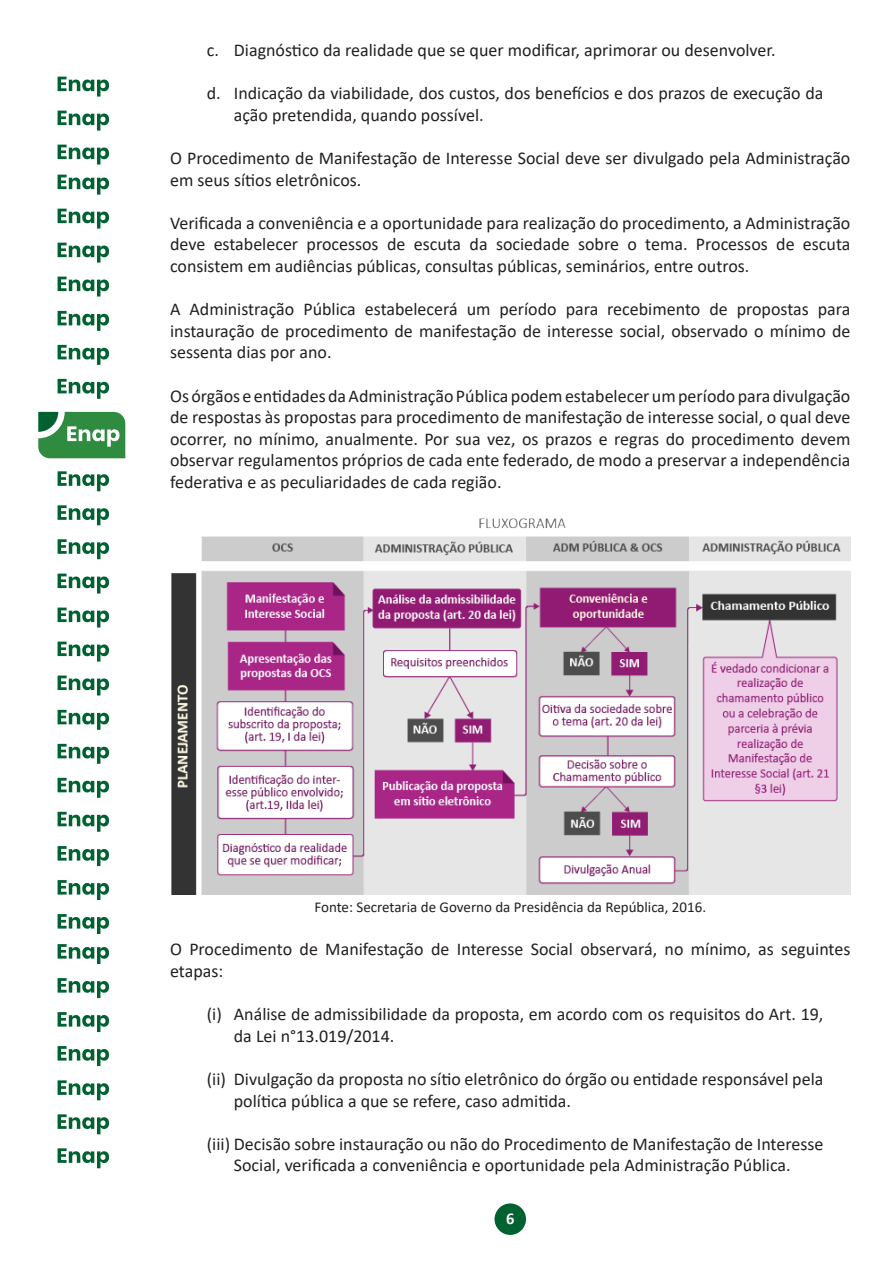
<style>
.page{position:relative;width:893px;height:1263px;background:#fff}
.page>*{position:absolute;margin:0;border:0;box-sizing:border-box;transform-origin:0 0}
.texto{font:18px/21.6px "Calibri";color:#231f20;text-align:justify}
.Bullets_marcação{font:18px/21.6px "Calibri";color:#231f20}
.t1{font:700 16.5px "Calibri";color:#fff}
.texto-2{font:15px "Calibri";color:#231f20}
</style>
<div class="page">
<div style="left:495px;top:1203px;width:31px;height:32px;background:#006131;border-radius:50%"></div>
<svg style="left:38px;top:412px;width:87px;height:46px;background:#509c61"></svg>
<svg style="left:58px;top:914px;width:51px;height:20px"></svg>
<svg style="left:58px;top:880px;width:51px;height:20px"></svg>
<svg style="left:58px;top:846px;width:51px;height:20px"></svg>
<svg style="left:58px;top:812px;width:51px;height:20px"></svg>
<svg style="left:58px;top:778px;width:51px;height:20px"></svg>
<svg style="left:58px;top:744px;width:51px;height:20px"></svg>
<svg style="left:58px;top:710px;width:51px;height:20px"></svg>
<svg style="left:58px;top:1148px;width:51px;height:20px"></svg>
<svg style="left:58px;top:1114px;width:51px;height:20px"></svg>
<svg style="left:58px;top:1080px;width:51px;height:20px"></svg>
<svg style="left:58px;top:1046px;width:51px;height:20px"></svg>
<svg style="left:58px;top:1012px;width:51px;height:20px"></svg>
<svg style="left:58px;top:978px;width:51px;height:20px"></svg>
<svg style="left:58px;top:944px;width:51px;height:20px"></svg>
<svg style="left:58px;top:675px;width:51px;height:20px"></svg>
<svg style="left:58px;top:642px;width:51px;height:19px"></svg>
<svg style="left:58px;top:608px;width:51px;height:19px"></svg>
<svg style="left:58px;top:574px;width:51px;height:19px"></svg>
<svg style="left:58px;top:539px;width:51px;height:20px"></svg>
<svg style="left:58px;top:505px;width:51px;height:20px"></svg>
<svg style="left:58px;top:471px;width:51px;height:20px"></svg>
<svg style="left:58px;top:145px;width:51px;height:20px"></svg>
<svg style="left:58px;top:111px;width:51px;height:20px"></svg>
<svg style="left:58px;top:77px;width:51px;height:20px"></svg>
<svg style="left:58px;top:379px;width:51px;height:20px"></svg>
<svg style="left:58px;top:345px;width:51px;height:20px"></svg>
<svg style="left:58px;top:311px;width:51px;height:20px"></svg>
<svg style="left:58px;top:277px;width:51px;height:20px"></svg>
<svg style="left:58px;top:243px;width:51px;height:20px"></svg>
<svg style="left:58px;top:209px;width:51px;height:20px"></svg>
<svg style="left:58px;top:175px;width:51px;height:20px"></svg>
<img style="left:171px;top:518px;width:679px;height:376px">
<p class="Bullets_marcação" style="left:207px;top:39px;width:570px">c. Diagnóstico da realidade que se quer modificar, aprimorar ou desenvolver.</p>
<p class="Bullets_marcação" style="left:234px;top:82px;width:591px;text-indent:-27px">d. Indicação da viabilidade, dos custos, dos benefícios e dos prazos de execução da ação pretendida, quando possível.</p>
<p class="texto" style="left:170px;top:147px;width:682px">O Procedimento de Manifestação de Interesse Social deve ser divulgado pela Administração em seus sítios eletrônicos.</p>
<p class="texto" style="left:170px;top:212px;width:682px">Verificada a conveniência e a oportunidade para realização do procedimento, a Administração deve estabelecer processos de escuta da sociedade sobre o tema. Processos de escuta consistem em audiências públicas, consultas públicas, seminários, entre outros.</p>
<p class="texto" style="left:170px;top:298px;width:682px">A Administração Pública estabelecerá um período para recebimento de propostas para instauração de procedimento de manifestação de interesse social, observado o mínimo de sessenta dias por ano.</p>
<p class="texto" style="left:170px;top:384px;width:682px">Os órgãos e entidades da Administração Pública podem estabelecer um período para divulgação de respostas às propostas para procedimento de manifestação de interesse social, o qual deve ocorrer, no mínimo, anualmente. Por sua vez, os prazos e regras do procedimento devem observar regulamentos próprios de cada ente federado, de modo a preservar a independência federativa e as peculiaridades de cada região.</p>
<p class="texto-2" style="left:314px;top:897px;width:393px">Fonte: Secretaria de Governo da Presidência da República, 2016.</p>
<p class="texto" style="left:170px;top:938px;width:682px">O Procedimento de Manifestação de Interesse Social observará, no mínimo, as seguintes etapas:</p>
<p class="Bullets_marcação" style="left:234px;top:1003px;width:591px;text-indent:-27px">(i) Análise de admissibilidade da proposta, em acordo com os requisitos do Art. 19, da Lei n°13.019/2014.</p>
<p class="Bullets_marcação" style="left:234px;top:1068px;width:591px;text-indent:-27px">(ii) Divulgação da proposta no sítio eletrônico do órgão ou entidade responsável pela política pública a que se refere, caso admitida.</p>
<p class="Bullets_marcação" style="left:207px;top:1132px;width:618px;text-align:center">(iii) Decisão sobre instauração ou não do Procedimento de Manifestação de Interesse<br>Social, verificada a conveniência e oportunidade pela Administração Pública.</p>
<p class="t1" style="left:506px;top:1207px;width:10px">6</p>
</div>
